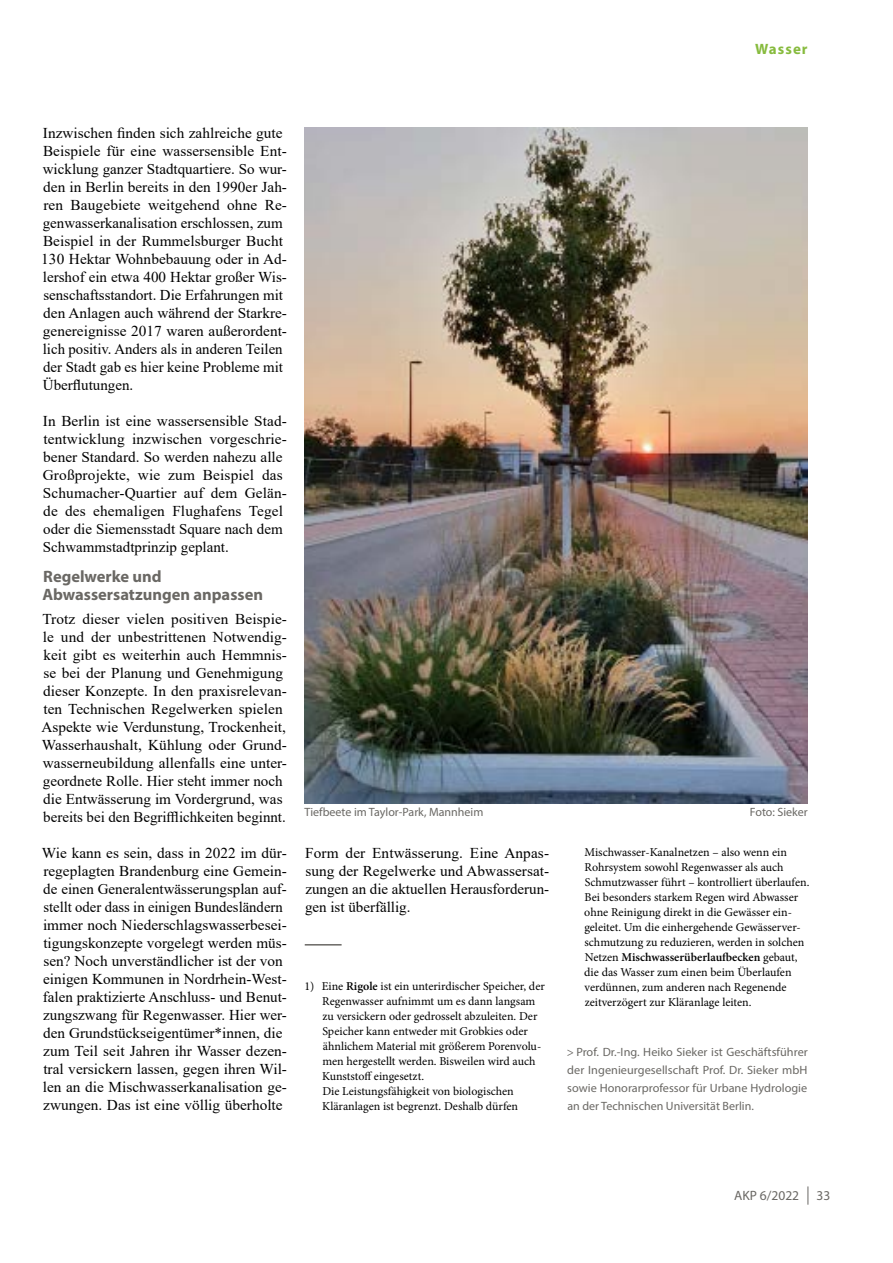
<style>
.page{position:relative;width:893px;height:1263px;background:#fff}
.page>*{position:absolute;margin:0;border:0;box-sizing:border-box;transform-origin:0 0}
.t1{font:700 16.5px/18px "Myriad Pro";color:#6a6864}
.t2{font:15px/18px "Times New Roman";color:#000}
.t3{font:700 15px "Myriad Pro";letter-spacing:.07em;color:#87bb3e}
.t4{font:13.5px "Myriad Pro";color:#6a6864}
.t5{font:12px/15px "Minion Pro";color:#000}
.t6{font:12px/18px "Myriad Pro";color:#6a6864;text-align:justify}
.s1{font-weight:600}
</style>
<div class="page">
<svg style="left:807px;top:1186px;width:1px;height:19px"></svg>
<hr style="left:305px;top:944px;width:37px;height:1px;background:#6a6864">
<img style="left:305px;top:128px;width:503px;height:675px">
<p class="t3" style="left:755px;top:39px;width:54px">Wasser</p>
<p class="t2" style="left:41px;top:123px;width:247px">Inzwischen finden sich zahlreiche gute Beispiele für eine wassersensible Ent&shy;wicklung ganzer Stadtquartiere. So wur&shy;den in Berlin bereits in den 1990er Jah&shy;ren Baugebiete weitgehend ohne Re&shy;genwasserkanalisation erschlossen, zum Beispiel in der Rummelsburger Bucht 130 Hektar Wohnbebauung oder in Ad&shy;lershof ein etwa 400 Hektar großer Wis&shy;senschaftsstandort. Die Erfahrungen mit den Anlagen auch während der Starkre&shy;genereignisse 2017 waren außerordent&shy;lich positiv. Anders als in anderen Teilen der Stadt gab es hier keine Probleme mit Überflutungen.</p>
<p class="t2" style="left:43px;top:411px;width:246px">In Berlin ist eine wassersensible Stad&shy;tentwicklung inzwischen vorgeschrie&shy;bener Standard. So werden nahezu alle Großprojekte, wie zum Beispiel das Schumacher-Quartier auf dem Gelän&shy;de des ehemaligen Flughafens Tegel oder die Siemensstadt Square nach dem Schwammstadtprinzip geplant.</p>
<p class="t1" style="left:42px;top:566px;width:222px">Regelwerke und<br>Abwassersatzungen anpassen</p>
<p class="t2" style="left:41px;top:609px;width:247px">Trotz dieser vielen positiven Beispie&shy;le und der unbestrittenen Notwendig&shy;keit gibt es weiterhin auch Hemmnis&shy;se bei der Planung und Genehmigung dieser Konzepte. In den praxisrelevan&shy;ten Technischen Regelwerken spielen Aspekte wie Verdunstung, Trockenheit, Wasserhaushalt, Kühlung oder Grund&shy;wasserneubildung allenfalls eine unter&shy;geordnete Rolle. Hier steht immer noch die Entwässerung im Vordergrund, was bereits bei den Begrifflichkeiten beginnt.</p>
<p class="t2" style="left:42px;top:843px;width:247px">Wie kann es sein, dass in 2022 im dür&shy;regeplagten Brandenburg eine Gemein&shy;de einen Generalentwässerungsplan auf&shy;stellt oder dass in einigen Bundesländern immer noch Niederschlagswasserbesei&shy;tigungskonzepte vorgelegt werden müs&shy;sen? Noch unverständlicher ist der von einigen Kommunen in Nordrhein-West&shy;falen praktizierte Anschluss- und Benut&shy;zungszwang für Regenwasser. Hier wer&shy;den Grundstückseigentümer*innen, die zum Teil seit Jahren ihr Wasser dezen&shy;tral versickern lassen, gegen ihren Wil&shy;len an die Mischwasserkanalisation ge&shy;zwungen. Das ist eine völlig überholte</p>
<p class="t2" style="left:305px;top:843px;width:246px;text-align:justify">Form der Entwässerung. Eine Anpas&shy;sung der Regelwerke und Abwassersat&shy;zungen an die aktuellen Herausforderun&shy;gen ist überfällig.</p>
<p class="t6" style="left:305px;top:803px;width:180px">Tiefbeete im Taylor-Park, Mannheim</p>
<p class="t6" style="left:750px;top:803px;width:59px">Foto: Sieker</p>
<p class="t5" style="left:584px;top:845px;width:227px">Mischwasser-Kanalnetzen – also wenn ein Rohrsystem sowohl Regenwasser als auch Schmutzwasser führt – kontrolliert überlaufen.<br>Bei besonders starkem Regen wird Abwasser ohne Reinigung direkt in die Gewässer ein&shy;geleitet. Um die einhergehende Gewässerver&shy;schmutzung zu reduzieren, werden in solchen Netzen <span class="s1">Mischwasserüberlaufbecken</span> gebaut, die das Wasser zum einen beim Überlaufen verdünnen, zum anderen nach Regenende zeitverzögert zur Kläranlage leiten.</p>
<p class="t6" style="left:567px;top:1042px;width:242px">&gt; Prof. Dr.-Ing. Heiko Sieker ist Geschäftsführer der Ingenieurgesellschaft Prof. Dr. Sieker mbH sowie Honorarprofessor für Urbane Hydrologie an der Technischen Universität Berlin.</p>
<p class="t5" style="left:322px;top:979px;width:224px;text-indent:-18px">1) Eine <span class="s1">Rigole</span> ist ein unterirdischer Speicher, der Regenwasser aufnimmt um es dann langsam zu versickern oder gedrosselt abzuleiten. Der Speicher kann entweder mit Grobkies oder ähnlichem Material mit größerem Porenvolu&shy;men hergestellt werden. Bisweilen wird auch Kunststoff eingesetzt.<br>Die Leistungsfähigkeit von biologischen Kläranlagen ist begrenzt. Deshalb dürfen</p>
<p class="t4" style="left:734px;top:1187px;width:66px">AKP 6/2022</p>
<p class="t4" style="left:816px;top:1187px;width:15px">33</p>
</div>
